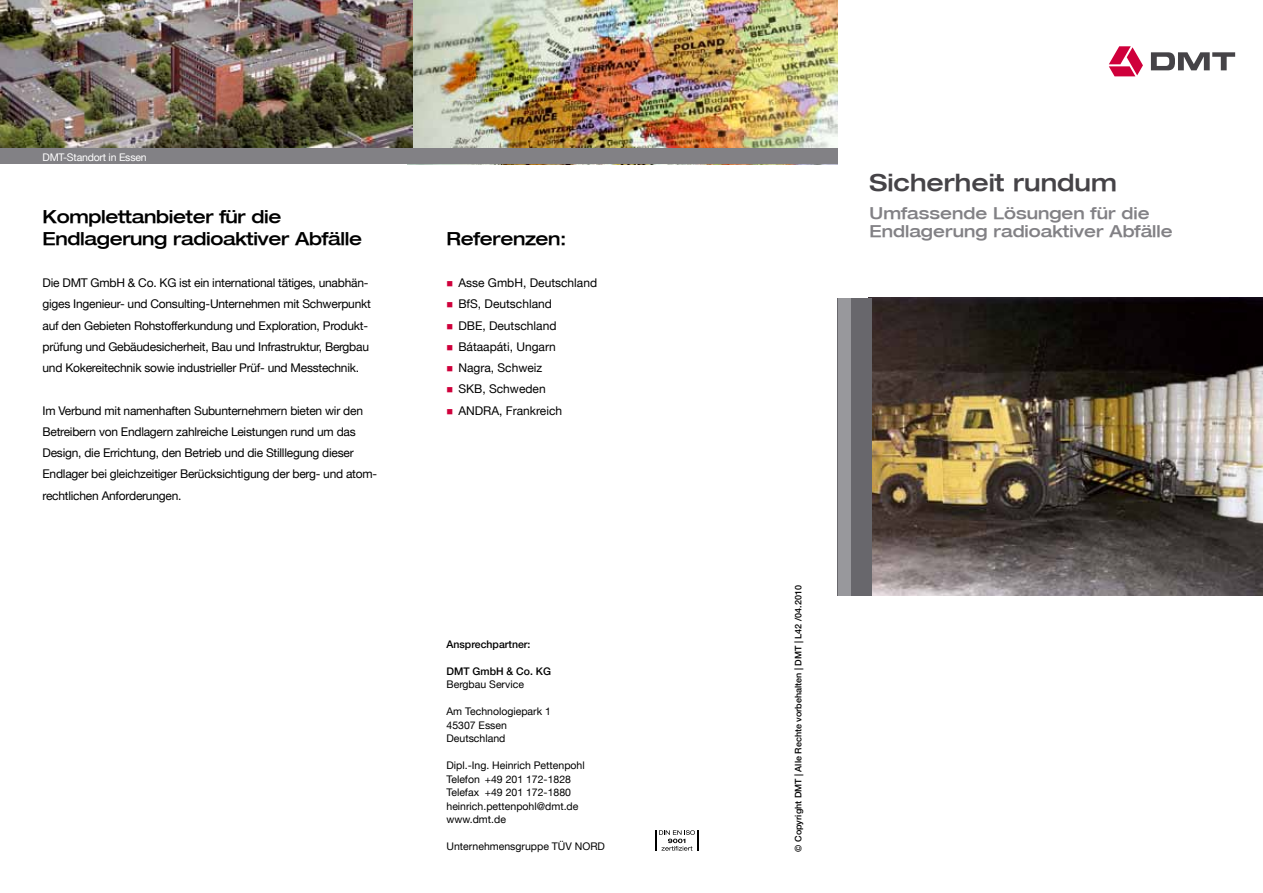
<style>
.page{position:relative;width:1263px;height:893px;background:#fff}
.page>*{position:absolute;margin:0;border:0;box-sizing:border-box;transform-origin:0 0}
.t1{font:500 expanded 24px "Helvetica Neue LT";color:#454347}
.t2{font:500 expanded 18px/21.3px "Helvetica Neue LT";letter-spacing:-.02em;color:#000}
.t3{font:500 expanded 16.5px/18.8px "Helvetica Neue LT";color:#828185}
.t4{font:12px/21.3px "Helvetica Neue LT";letter-spacing:-.02em;color:#000}
.t5{font:12px "Helvetica Neue LT";color:#000}
.t6{font:10.5px/13.5px "Helvetica Neue LT";color:#000}
.t7{font:500 10.5px "Helvetica Neue LT";color:#000}
.t8{font:10.5px "Helvetica Neue LT";letter-spacing:-.02em;color:#fff}
.t9{font:500 9px "Helvetica Neue LT";color:#000}
.s1{color:#cf003b}
</style>
<div class="page">
<img style="left:412px;top:0;width:426px;height:149px">
<img style="left:872px;top:298px;width:391px;height:297px">
<div style="left:838px;top:298px;width:34px;height:297px;background:#68676c"></div>
<div style="left:838px;top:298px;width:12px;height:297px;background:#98989c"></div>
<img style="left:0;top:0;width:412px;height:149px">
<div style="left:0;top:149px;width:838px;height:15px;background:#828185"></div>
<svg style="left:1109px;top:46px;width:34px;height:30px"></svg>
<svg style="left:1151px;top:52px;width:84px;height:18px"></svg>
<svg style="left:656px;top:830px;width:42px;height:21px"></svg>
<p class="t8" style="left:43px;top:151px;width:106px">DMT-Standort in Essen</p>
<h2 class="t2" style="left:43px;top:206px;width:321px">Komplettanbieter für die<br>Endlagerung radioaktiver Abfälle</h2>
<p class="t4" style="left:43px;top:272px;width:330px">Die DMT GmbH &amp; Co. KG ist ein international tätiges, unabhän&shy;giges Ingenieur- und Consulting-Unternehmen mit Schwerpunkt auf den Gebieten Rohstofferkundung und Exploration, Produkt&shy;prüfung und Gebäudesicherheit, Bau und Infrastruktur, Bergbau und Kokereitechnik sowie industrieller Prüf- und Messtechnik.</p>
<p class="t4" style="left:43px;top:400px;width:336px">Im Verbund mit namenhaften Subunternehmern bieten wir den Betreibern von Endlagern zahlreiche Leistungen rund um das Design, die Errichtung, den Betrieb und die Stilllegung dieser Endlager bei gleichzeitiger Berücksichtigung der berg- und atom&shy;rechtlichen Anforderungen.</p>
<h2 class="t2" style="left:446px;top:227px;width:122px">Referenzen:</h2>
<p class="t5" style="left:446px;top:276px;width:152px"><span class="s1">■</span> Asse GmbH, Deutschland</p>
<p class="t5" style="left:446px;top:297px;width:107px"><span class="s1">■</span> BfS, Deutschland</p>
<p class="t5" style="left:446px;top:318px;width:111px"><span class="s1">■</span> DBE, Deutschland</p>
<p class="t5" style="left:446px;top:339px;width:111px"><span class="s1">■</span> Bátaapáti, Ungarn</p>
<p class="t5" style="left:446px;top:361px;width:97px"><span class="s1">■</span> Nagra, Schweiz</p>
<p class="t5" style="left:446px;top:382px;width:101px"><span class="s1">■</span> SKB, Schweden</p>
<p class="t5" style="left:446px;top:403px;width:117px"><span class="s1">■</span> ANDRA, Frankreich</p>
<p class="t7" style="left:446px;top:638px;width:86px">Ansprechpartner:</p>
<p class="t7" style="left:446px;top:665px;width:106px">DMT GmbH &amp; Co. KG</p>
<p class="t6" style="left:446px;top:678px;width:79px">Bergbau Service</p>
<p class="t6" style="left:446px;top:705px;width:106px">Am Technologiepark 1<br>45307 Essen<br>Deutschland</p>
<p class="t6" style="left:446px;top:759px;width:140px">Dipl.-Ing. Heinrich Pettenpohl<br>Telefon +49 201 172-1828<br>Telefax +49 201 172-1880 heinrich.pettenpohl@dmt.de www.dmt.de</p>
<p class="t6" style="left:446px;top:840px;width:160px">Unternehmensgruppe TÜV NORD</p>
<h1 class="t1" style="left:870px;top:168px;width:249px">Sicherheit rundum</h1>
<h3 class="t3" style="left:870px;top:203px;width:305px">Umfassende Lösungen für die<br>Endlagerung radioaktiver Abfälle</h3>
<p class="t9" style="left:793px;top:851px;width:268px;rotate:-90deg">© Copyright DMT | Alle Rechte vorbehalten | DMT | L42 /04.2010</p>
</div>
